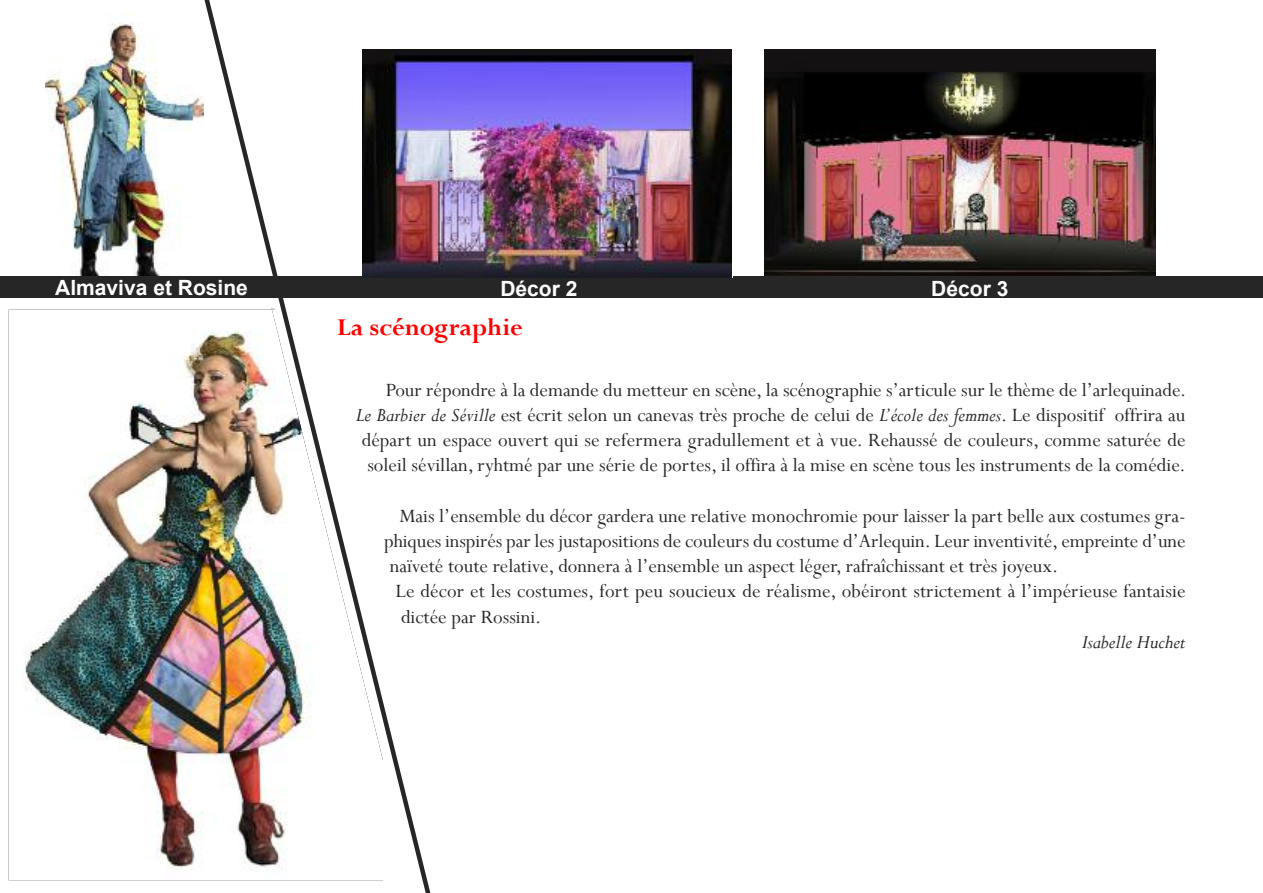
<style>
.page{position:relative;width:1263px;height:893px;background:#fff}
.page>*{position:absolute;margin:0;border:0;box-sizing:border-box;transform-origin:0 0}
.t1{font:700 27px "Perpetua";color:#f00}
.t2{font:21px/25.2px "Perpetua";color:#272627;text-align:right}
.t3{font:700 21px "Arial";color:#fff}
.t4{font:italic 21px "Perpetua";color:#272627}
.s1{font-style:italic}
</style>
<div class="page">
<img style="left:46px;top:13px;width:153px;height:263px">
<img style="left:9px;top:309px;width:190px;height:561px">
<img style="left:199px;top:0;width:240px;height:893px">
<img style="left:764px;top:49px;width:391px;height:227px">
<div style="left:0;top:276px;width:1263px;height:22px;background:#272627"></div>
<img style="left:362px;top:50px;width:369px;height:227px">
<p class="t3" style="left:55px;top:275px;width:194px">Almaviva et Rosine</p>
<p class="t3" style="left:500px;top:277px;width:79px">Décor 2</p>
<p class="t3" style="left:931px;top:277px;width:79px">Décor 3</p>
<p class="t1" style="left:337px;top:313px;width:187px">La scénographie</p>
<p class="t2" style="left:356px;top:378px;width:832px">Pour répondre à la demande du metteur en scène, la scénographie s’articule sur le thème de l’arlequinade.<br><span class="s1">Le Barbier de Séville</span> est écrit selon un canevas très proche de celui de <span class="s1">L’école des femmes</span>. Le dispositif offrira au départ un espace ouvert qui se refermera gradullement et à vue. Rehaussé de couleurs, comme saturée de soleil sévillan, ryhtmé par une série de portes, il offira à la mise en scène tous les instruments de la comédie.</p>
<p class="t2" style="left:399px;top:504px;width:788px">Mais l’ensemble du décor gardera une relative monochromie pour laisser la part belle aux costumes gra-</p>
<p class="t2" style="left:384px;top:529px;width:803px">phiques inspirés par les justapositions de couleurs du costume d’Arlequin. Leur inventivité, empreinte d’une</p>
<p class="t2" style="left:390px;top:554px;width:670px">naïveté toute relative, donnera à l’ensemble un aspect léger, rafraîchissant et très joyeux.</p>
<p class="t2" style="left:395px;top:580px;width:792px">Le décor et les costumes, fort peu soucieux de réalisme, obéiront strictement à l’impérieuse fantaisie</p>
<p class="t2" style="left:401px;top:605px;width:142px">dictée par Rossini.</p>
<p class="t4" style="left:1082px;top:631px;width:105px">Isabelle Huchet</p>
</div>
